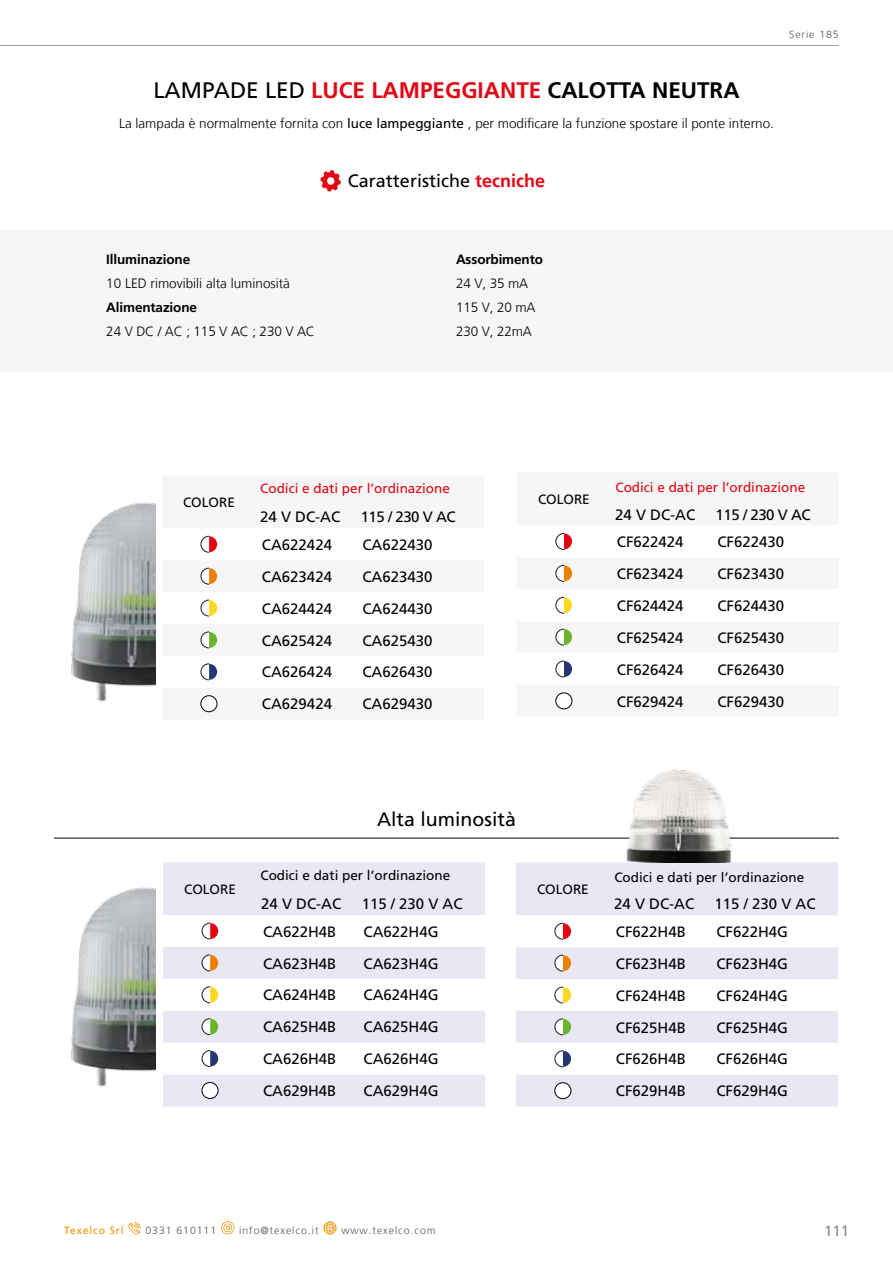
<style>
.page{position:relative;width:893px;height:1263px;background:#fff}
.page>*{position:absolute;margin:0;border:0;box-sizing:border-box;transform-origin:0 0}
.t1{font:700 22.5px "Frutiger LT Std";color:#e30613}
.t2{font:19.5px "Frutiger LT Std";color:#000}
.t3{font:18px "Frutiger LT Std";color:#000}
.t4{font:15px "Frutiger LT Std";color:#000}
.t5{font:15px "Frutiger LT Std";color:#87878a}
.t6{font:300 13.5px/24px "Frutiger LT";color:#000}
.t7{font:13.5px "Frutiger LT Std";color:#000}
.t8{font:13.5px "Frutiger LT Std";color:#e30613}
.t9{font:700 13.5px "Frutiger LT Std";letter-spacing:-.01em;color:#000}
.t10{font:300 10.5px "Frutiger LT";letter-spacing:.09em;color:#575756}
.t11{font:10.5px "Frutiger LT Std";letter-spacing:.08em;color:#f29400}
.s1{font-weight:400;color:#000}
.s2{color:#000}
.s3{font-family:"Frutiger LT Std";font-weight:400}
.s4{font-weight:700;color:#e30613}
</style>
<div class="page">
<svg style="left:128px;top:1222px;width:13px;height:13px"></svg>
<svg style="left:221px;top:1221px;width:13px;height:13px"></svg>
<svg style="left:323px;top:1221px;width:14px;height:13px"></svg>
<hr style="left:0;top:45px;width:839px;height:1px;background:#9d9d9c">
<div style="left:0;top:231px;width:893px;height:141px;background:#f6f6f6"></div>
<svg style="left:320px;top:170px;width:21px;height:22px"></svg>
<img style="left:71px;top:502px;width:85px;height:200px">
<img style="left:71px;top:887px;width:85px;height:200px">
<svg style="left:201px;top:536px;width:16px;height:17px"></svg>
<svg style="left:201px;top:568px;width:16px;height:16px"></svg>
<svg style="left:201px;top:600px;width:16px;height:16px"></svg>
<svg style="left:201px;top:631px;width:16px;height:17px"></svg>
<svg style="left:201px;top:663px;width:16px;height:17px"></svg>
<div style="left:201px;top:695px;width:16px;height:17px;border:1px solid #000;border-radius:50%"></div>
<svg style="left:555px;top:533px;width:17px;height:17px"></svg>
<svg style="left:555px;top:565px;width:17px;height:17px"></svg>
<svg style="left:555px;top:597px;width:17px;height:17px"></svg>
<svg style="left:555px;top:629px;width:17px;height:16px"></svg>
<svg style="left:555px;top:661px;width:17px;height:16px"></svg>
<div style="left:556px;top:693px;width:16px;height:16px;border:1px solid #000;border-radius:50%"></div>
<svg style="left:163px;top:862px;width:322px;height:244px;fill:#e9e7f4"></svg>
<svg style="left:202px;top:923px;width:16px;height:16px"></svg>
<svg style="left:202px;top:954px;width:16px;height:17px"></svg>
<svg style="left:202px;top:986px;width:16px;height:17px"></svg>
<svg style="left:202px;top:1018px;width:16px;height:17px"></svg>
<svg style="left:202px;top:1050px;width:16px;height:17px"></svg>
<div style="left:202px;top:1082px;width:16px;height:16px;background:#fff;border-radius:50%"></div>
<div style="left:202px;top:1082px;width:16px;height:17px;border:1px solid #000;border-radius:50%"></div>
<svg style="left:516px;top:862px;width:322px;height:245px;fill:#e9e7f4"></svg>
<svg style="left:554px;top:923px;width:17px;height:17px"></svg>
<svg style="left:554px;top:955px;width:17px;height:16px"></svg>
<svg style="left:554px;top:986px;width:17px;height:17px"></svg>
<svg style="left:554px;top:1018px;width:17px;height:17px"></svg>
<svg style="left:554px;top:1050px;width:17px;height:17px"></svg>
<div style="left:555px;top:1083px;width:16px;height:16px;background:#fff;border-radius:50%"></div>
<div style="left:555px;top:1082px;width:16px;height:17px;border:1px solid #000;border-radius:50%"></div>
<hr style="left:54px;top:838px;width:785px;height:1px;background:#000">
<img style="left:594px;top:770px;width:171px;height:92px">
<p class="t10" style="left:789px;top:29px;width:51px">Serie 185</p>
<h1 class="t1" style="left:153px;top:77px;width:588px"><span class="s1">LAMPADE LED</span> LUCE LAMPEGGIANTE <span class="s2">CALOTTA NEUTRA</span></h1>
<p class="t6" style="left:119px;top:112px;width:656px">La lampada è normalmente fornita con <span class="s3">luce lampeggiante</span> , per modificare la funzione spostare il ponte interno.</p>
<p class="t3" style="left:348px;top:170px;width:199px">Caratteristiche <span class="s4">tecniche</span></p>
<p class="t9" style="left:106px;top:251px;width:85px">Illuminazione</p>
<p class="t6" style="left:106px;top:271px;width:185px">10 LED rimovibili alta luminosità</p>
<p class="t9" style="left:106px;top:299px;width:92px">Alimentazione</p>
<p class="t6" style="left:106px;top:319px;width:210px">24 V DC / AC ; 115 V AC ; 230 V AC</p>
<p class="t9" style="left:456px;top:251px;width:89px">Assorbimento</p>
<p class="t6" style="left:456px;top:271px;width:81px">24 V, 35 mA<br>115 V, 20 mA<br>230 V, 22mA</p>
<p class="t7" style="left:183px;top:494px;width:53px">COLORE</p>
<p class="t8" style="left:260px;top:480px;width:191px">Codici e dati per l’ordinazione</p>
<p class="t4" style="left:260px;top:508px;width:82px">24 V DC-AC</p>
<p class="t4" style="left:361px;top:508px;width:97px">115 / 230 V AC</p>
<p class="t4" style="left:262px;top:536px;width:72px">CA622424</p>
<p class="t4" style="left:362px;top:536px;width:72px">CA622430</p>
<p class="t4" style="left:262px;top:568px;width:72px">CA623424</p>
<p class="t4" style="left:362px;top:568px;width:72px">CA623430</p>
<p class="t4" style="left:262px;top:600px;width:72px">CA624424</p>
<p class="t4" style="left:362px;top:600px;width:72px">CA624430</p>
<p class="t4" style="left:262px;top:631px;width:72px">CA625424</p>
<p class="t4" style="left:362px;top:631px;width:72px">CA625430</p>
<p class="t4" style="left:262px;top:663px;width:72px">CA626424</p>
<p class="t4" style="left:362px;top:663px;width:72px">CA626430</p>
<p class="t4" style="left:262px;top:695px;width:72px">CA629424</p>
<p class="t4" style="left:362px;top:695px;width:72px">CA629430</p>
<p class="t7" style="left:538px;top:491px;width:53px">COLORE</p>
<p class="t8" style="left:615px;top:479px;width:191px">Codici e dati per l’ordinazione</p>
<p class="t4" style="left:615px;top:505px;width:82px">24 V DC-AC</p>
<p class="t4" style="left:716px;top:505px;width:97px">115 / 230 V AC</p>
<p class="t4" style="left:617px;top:533px;width:68px">CF622424</p>
<p class="t4" style="left:717px;top:533px;width:68px">CF622430</p>
<p class="t4" style="left:617px;top:565px;width:68px">CF623424</p>
<p class="t4" style="left:717px;top:565px;width:68px">CF623430</p>
<p class="t4" style="left:617px;top:597px;width:68px">CF624424</p>
<p class="t4" style="left:717px;top:597px;width:68px">CF624430</p>
<p class="t4" style="left:617px;top:629px;width:68px">CF625424</p>
<p class="t4" style="left:717px;top:629px;width:68px">CF625430</p>
<p class="t4" style="left:617px;top:661px;width:68px">CF626424</p>
<p class="t4" style="left:717px;top:661px;width:68px">CF626430</p>
<p class="t4" style="left:617px;top:692px;width:68px">CF629424</p>
<p class="t4" style="left:717px;top:692px;width:68px">CF629430</p>
<p class="t7" style="left:184px;top:881px;width:53px">COLORE</p>
<h2 class="t2" style="left:377px;top:807px;width:140px">Alta luminosità</h2>
<p class="t7" style="left:260px;top:867px;width:191px">Codici e dati per l’ordinazione</p>
<p class="t4" style="left:261px;top:895px;width:82px">24 V DC-AC</p>
<p class="t4" style="left:362px;top:894px;width:102px">115 / 230 V AC</p>
<p class="t4" style="left:263px;top:923px;width:75px">CA622H4B</p>
<p class="t4" style="left:363px;top:923px;width:77px">CA622H4G</p>
<p class="t4" style="left:263px;top:954px;width:75px">CA623H4B</p>
<p class="t4" style="left:363px;top:954px;width:77px">CA623H4G</p>
<p class="t4" style="left:263px;top:986px;width:75px">CA624H4B</p>
<p class="t4" style="left:363px;top:986px;width:77px">CA624H4G</p>
<p class="t4" style="left:263px;top:1018px;width:75px">CA625H4B</p>
<p class="t4" style="left:363px;top:1018px;width:77px">CA625H4G</p>
<p class="t4" style="left:263px;top:1050px;width:75px">CA626H4B</p>
<p class="t4" style="left:363px;top:1050px;width:77px">CA626H4G</p>
<p class="t4" style="left:263px;top:1082px;width:75px">CA629H4B</p>
<p class="t4" style="left:363px;top:1082px;width:77px">CA629H4G</p>
<p class="t7" style="left:537px;top:881px;width:53px">COLORE</p>
<p class="t7" style="left:614px;top:869px;width:191px">Codici e dati per l’ordinazione</p>
<p class="t4" style="left:614px;top:895px;width:82px">24 V DC-AC</p>
<p class="t4" style="left:715px;top:895px;width:102px">115 / 230 V AC</p>
<p class="t4" style="left:616px;top:923px;width:72px">CF622H4B</p>
<p class="t4" style="left:716px;top:923px;width:73px">CF622H4G</p>
<p class="t4" style="left:616px;top:955px;width:72px">CF623H4B</p>
<p class="t4" style="left:716px;top:955px;width:73px">CF623H4G</p>
<p class="t4" style="left:616px;top:986px;width:72px">CF624H4B</p>
<p class="t4" style="left:716px;top:986px;width:73px">CF624H4G</p>
<p class="t4" style="left:616px;top:1018px;width:72px">CF625H4B</p>
<p class="t4" style="left:716px;top:1018px;width:73px">CF625H4G</p>
<p class="t4" style="left:616px;top:1050px;width:72px">CF626H4B</p>
<p class="t4" style="left:716px;top:1050px;width:73px">CF626H4G</p>
<p class="t4" style="left:616px;top:1082px;width:72px">CF629H4B</p>
<p class="t4" style="left:716px;top:1082px;width:73px">CF629H4G</p>
<p class="t11" style="left:64px;top:1224px;width:61px">Texelco Srl</p>
<p class="t10" style="left:145px;top:1225px;width:72px">0331 610111</p>
<p class="t10" style="left:239px;top:1225px;width:81px">info@texelco.it</p>
<p class="t10" style="left:341px;top:1225px;width:96px">www.texelco.com</p>
<p class="t5" style="left:824px;top:1222px;width:27px">111</p>
</div>
